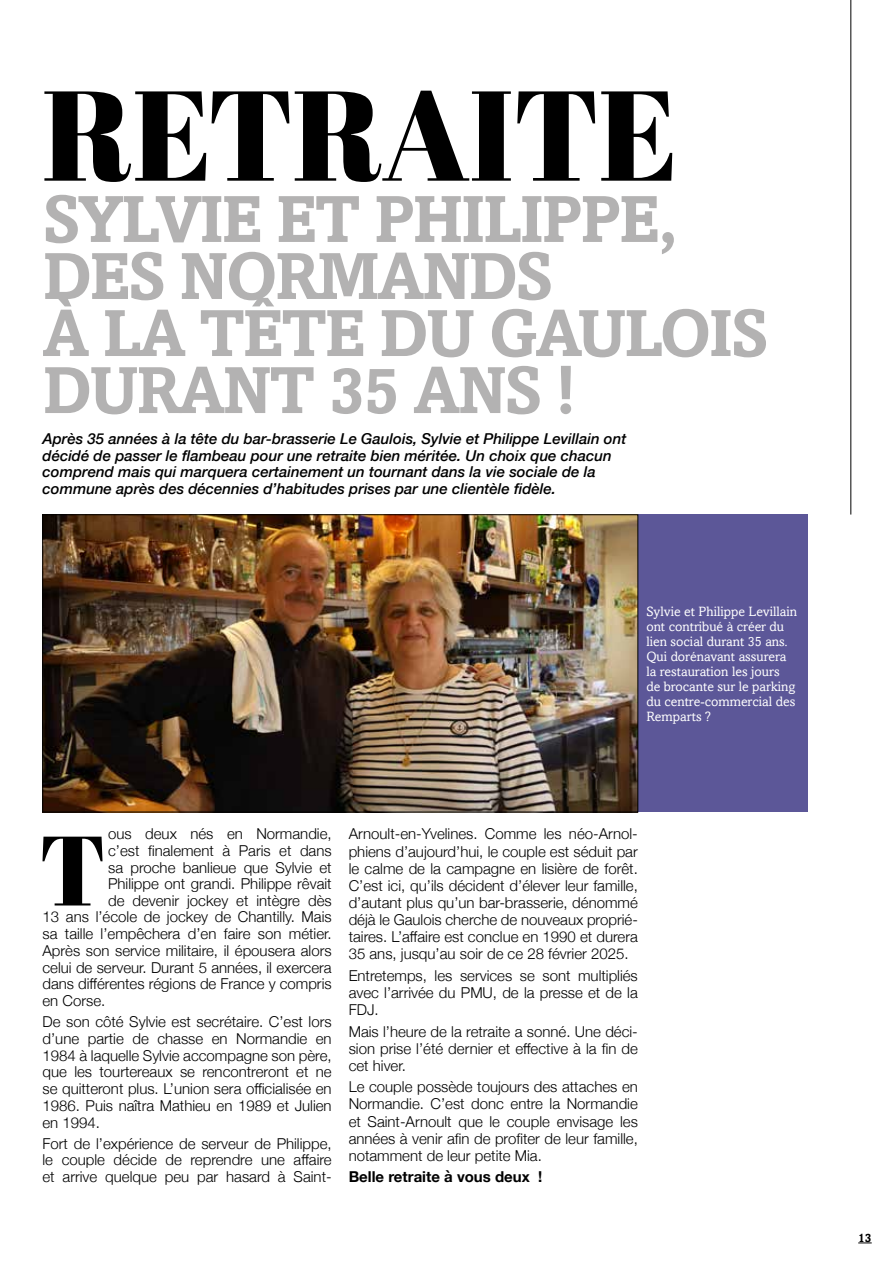
<style>
.page{position:relative;width:893px;height:1263px;background:#fff}
.page>*{position:absolute;margin:0;border:0;box-sizing:border-box;transform-origin:0 0}
.t1{font:127.5px "Abril Fatface";letter-spacing:-.01em;color:#000}
.t2{font:98.4px "Abril Fatface";color:#000}
.t3{font:700 66px/57px "Amasis";letter-spacing:-.04em;color:#b3b2b2}
.t4{font:300 15px/17.1px "Helvetica Neue";color:#000;text-align:justify}
.t5{font:italic 500 15px/16.5px "Helvetica Neue";color:#000}
.t6{font:700 15px "Helvetica Neue";color:#000}
.t7{font:13.5px/15px "Amasis";color:#fff}
.t8{font:700 12px "Amasis";color:#000}
</style>
<div class="page">
<svg style="left:858px;top:1242px;width:14px;height:1px"></svg>
<div style="left:638px;top:514px;width:170px;height:298px;background:#5c5798"></div>
<hr style="left:850px;top:0;width:1px;height:514px;background:#000">
<img style="left:45px;top:516px;width:591px;height:294px">
<div style="left:43px;top:514px;width:595px;height:298px;border:1px solid #000"></div>
<h1 class="t1" style="left:43px;top:46px;width:637px">RETRAITE</h1>
<h3 class="t3" style="left:43px;top:190px;width:727px">SYLVIE ET PHILIPPE,<br>DES NORMANDS<br>À LA TÊTE DU GAULOIS<br>DURANT 35 ANS !</h3>
<p class="t5" style="left:43px;top:430px;width:585px">Après 35 années à la tête du bar-brasserie Le Gaulois, Sylvie et Philippe Levillain ont décidé de passer le flambeau pour une retraite bien méritée. Un choix que chacun comprend mais qui marquera certainement un tournant dans la vie sociale de la commune après des décennies d’habitudes prises par une clientèle fidèle.</p>
<p class="t7" style="left:646px;top:603px;width:152px">Sylvie et Philippe Levillain ont contribué à créer du lien social durant 35 ans.<br>Qui dorénavant assurera la restauration les jours<br>de brocante sur le parking du centre-commercial des<br>Remparts ?</p>
<p class="t4" style="left:108px;top:824px;width:225px">ous deux nés en Normandie,</p>
<p class="t4" style="left:108px;top:841px;width:225px">c’est finalement à Paris et dans</p>
<p class="t4" style="left:108px;top:857px;width:225px">sa proche banlieue que Sylvie et</p>
<p class="t4" style="left:108px;top:874px;width:225px">Philippe ont grandi. Philippe rêvait</p>
<p class="t4" style="left:108px;top:890px;width:225px">de devenir jockey et intègre dès</p>
<p class="t4" style="left:43px;top:907px;width:291px">13 ans l’école de jockey de Chantilly. Mais</p>
<p class="t4" style="left:43px;top:924px;width:291px">sa taille l’empêchera d’en faire son métier.</p>
<p class="t4" style="left:43px;top:941px;width:291px">Après son service militaire, il épousera alors</p>
<p class="t4" style="left:43px;top:957px;width:291px">celui de serveur. Durant 5 années, il exercera</p>
<p class="t4" style="left:43px;top:974px;width:291px">dans différentes régions de France y compris</p>
<p class="t4" style="left:43px;top:991px;width:64px">en Corse.</p>
<p class="t4" style="left:43px;top:1012px;width:291px">De son côté Sylvie est secrétaire. C’est lors d’une partie de chasse en Normandie en 1984 à laquelle Sylvie accompagne son père, que les tourtereaux se rencontreront et ne se quitteront plus. L’union sera officialisée en 1986. Puis naîtra Mathieu en 1989 et Julien en 1994.</p>
<p class="t4" style="left:43px;top:1134px;width:291px">Fort de l’expérience de serveur de Philippe, le couple décide de reprendre une affaire et arrive quelque peu par hasard à Saint-</p>
<h2 class="t2" style="left:39px;top:801px;width:69px">T</h2>
<p class="t4" style="left:349px;top:824px;width:291px">Arnoult-en-Yvelines. Comme les néo-Arnol&shy;phiens d’aujourd’hui, le couple est séduit par le calme de la campagne en lisière de forêt.<br>C’est ici, qu’ils décident d’élever leur famille, d’autant plus qu’un bar-brasserie, dénommé déjà le Gaulois cherche de nouveaux proprié&shy;taires. L’affaire est conclue en 1990 et durera 35 ans, jusqu’au soir de ce 28 février 2025.</p>
<p class="t4" style="left:349px;top:966px;width:291px">Entretemps, les services se sont multipliés avec l’arrivée du PMU, de la presse et de la FDJ.</p>
<p class="t4" style="left:349px;top:1021px;width:291px">Mais l’heure de la retraite a sonné. Une déci&shy;sion prise l’été dernier et effective à la fin de cet hiver.</p>
<p class="t4" style="left:349px;top:1077px;width:291px">Le couple possède toujours des attaches en Normandie. C’est donc entre la Normandie et Saint-Arnoult que le couple envisage les années à venir afin de profiter de leur famille, notamment de leur petite Mia.</p>
<p class="t6" style="left:349px;top:1165px;width:195px">Belle retraite à vous deux !</p>
<p class="t8" style="left:858px;top:1230px;width:15px">13</p>
</div>
